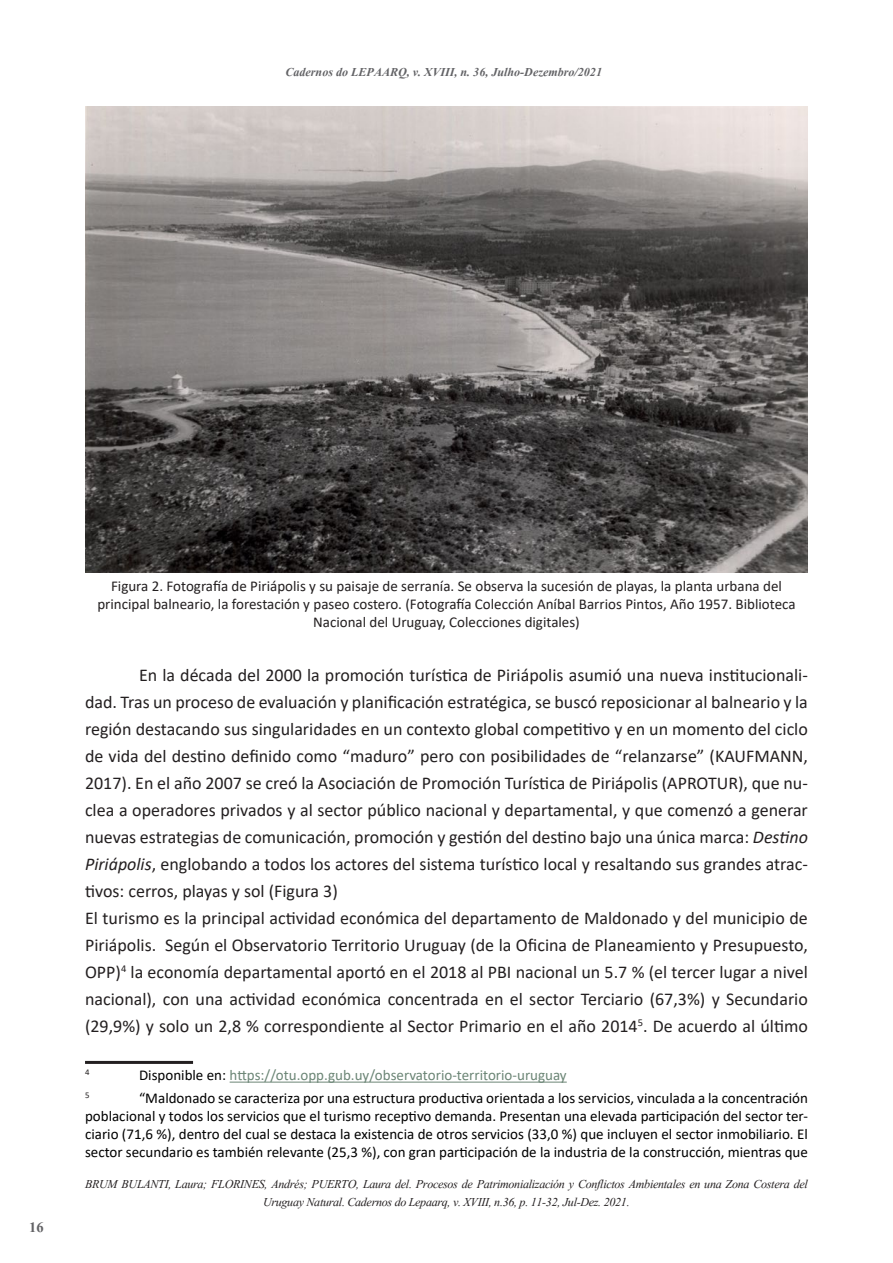
<style>
.page{position:relative;width:893px;height:1263px;background:#fff}
.page>*{position:absolute;margin:0;border:0;box-sizing:border-box;transform-origin:0 0}
.Normal_wrd_1{font:18px/27px "Calibri";color:#231f20;text-align:justify}
.t1{font:700 18px "Aparajita";color:#636366}
.t2{font:15px/18px "Calibri";color:#000;text-align:justify}
.Normal_wrd_1-2{font:15px/18px "Calibri";color:#231f20;text-align:center}
.t3{font:italic 15px/18px "Aparajita";letter-spacing:-.02em;color:#231f20;text-align:center}
.t4{font:15px "Calibri";color:#6c8676}
.t5{font:italic 700 15px "Aparajita";color:#636366}
.t6{font:8.7px "Calibri";color:#231f20}
.s1{font-style:italic}
.s2{color:#000}
</style>
<div class="page">
<img style="left:85px;top:106px;width:723px;height:467px">
<hr style="left:85px;top:1061px;width:108px;height:3px;background:#231f20">
<hr style="left:230px;top:1081px;width:337px;height:1px;background:#6c8676">
<p class="t5" style="left:285px;top:65px;width:318px">Cadernos do LEPAARQ, v. XVIII, n. 36, Julho-Dezembro/2021</p>
<p class="t1" style="left:29px;top:1219px;width:16px">16</p>
<p class="Normal_wrd_1-2" style="left:97px;top:576px;width:700px">Figura 2. Fotografía de Piriápolis y su paisaje de serranía. Se observa la sucesión de playas, la planta urbana del principal balneario, la forestación y paseo costero. (Fotografía Colección Aníbal Barrios Pintos, Año 1957. Biblioteca<br>Nacional del Uruguay, Colecciones digitales)</p>
<p class="Normal_wrd_1" style="left:85px;top:661px;width:724px;text-indent:54px">En la década del 2000 la promoción turística de Piriápolis asumió una nueva institucionali&shy;dad. Tras un proceso de evaluación y planificación estratégica, se buscó reposicionar al balneario y la región destacando sus singularidades en un contexto global competitivo y en un momento del ciclo de vida del destino definido como “maduro” pero con posibilidades de “relanzarse” (KAUFMANN, 2017). En el año 2007 se creó la Asociación de Promoción Turística de Piriápolis (APROTUR), que nu&shy;clea a operadores privados y al sector público nacional y departamental, y que comenzó a generar nuevas estrategias de comunicación, promoción y gestión del destino bajo una única marca: <span class="s1">Destino Piriápolis</span>, englobando a todos los actores del sistema turístico local y resaltando sus grandes atrac&shy;tivos: cerros, playas y sol (Figura 3)</p>
<p class="Normal_wrd_1" style="left:85px;top:904px;width:724px">El turismo es la principal actividad económica del departamento de Maldonado y del municipio de Piriápolis. Según el Observatorio Territorio Uruguay (de la Oficina de Planeamiento y Presupuesto, OPP)<sup>4</sup> la economía departamental aportó en el 2018 al PBI nacional un 5.7 % (el tercer lugar a nivel nacional), con una actividad económica concentrada en el sector Terciario (67,3%) y Secundario (29,9%) y solo un 2,8 % correspondiente al Sector Primario en el año 2014<sup>5</sup>. De acuerdo al último</p>
<p class="t6" style="left:85px;top:1066px;width:6px">4</p>
<p class="t4" style="left:139px;top:1065px;width:429px"><span class="s2">Disponible en:</span> https://otu.opp.gub.uy/observatorio-territorio-uruguay</p>
<p class="t6" style="left:85px;top:1089px;width:6px">5</p>
<p class="t2" style="left:85px;top:1088px;width:724px;text-indent:54px">“Maldonado se caracteriza por una estructura productiva orientada a los servicios, vinculada a la concentración poblacional y todos los servicios que el turismo receptivo demanda. Presentan una elevada participación del sector ter&shy;ciario (71,6 %), dentro del cual se destaca la existencia de otros servicios (33,0 %) que incluyen el sector inmobiliario. El sector secundario es también relevante (25,3 %), con gran participación de la industria de la construcción, mientras que</p>
<p class="t3" style="left:85px;top:1176px;width:724px">BRUM BULANTI, Laura; FLORINES, Andrés; PUERTO, Laura del. Procesos de Patrimonialización y Conflictos Ambientales en una Zona Costera del<br>Uruguay Natural. Cadernos do Lepaarq, v. XVIII, n.36, p. 11-32, Jul-Dez. 2021.</p>
</div>
